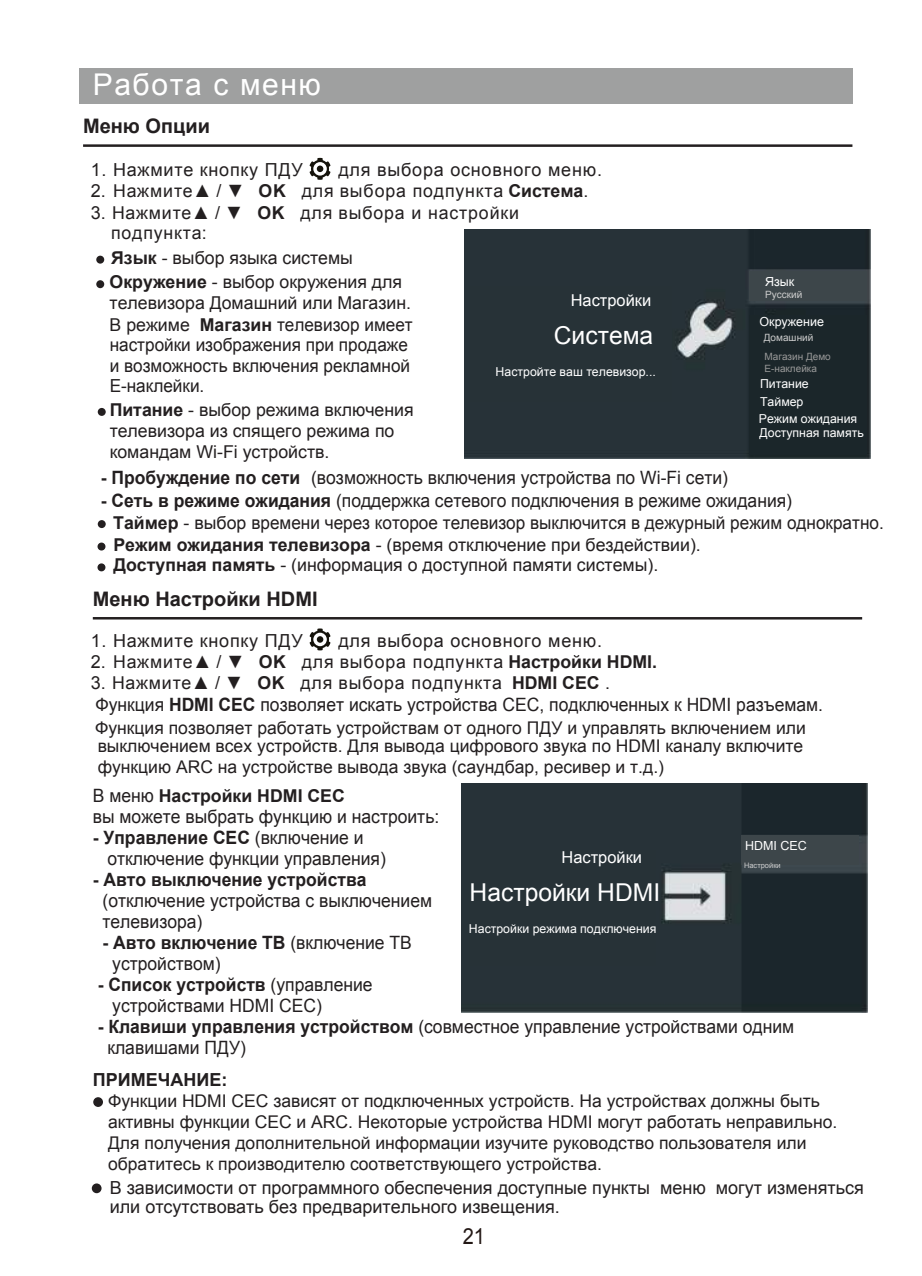
<style>
.page{position:relative;width:922px;height:1276px;background:#fff}
.page>*{position:absolute;margin:0;border:0;box-sizing:border-box;transform-origin:0 0}
.t1{font:30px "Arial";letter-spacing:.05em;color:#fff}
.t2{font:24.5px "Arial";color:#fff}
.t3{font:22px "Arial";color:#231815;scale:.9 1}
.t4{font:700 20px "Arial";color:#231f20}
.t5{font:18.25px/21px "Arial";color:#231f20;scale:.95 1}
.t6{font:700 18.25px "Arial";color:#231f20;scale:.95 1}
.t7{font:18px/20.5px "Arial";color:#231f20;scale:.95 1}
.t8{font:18px/19px "Arial";color:#231f20}
.t9{font:18px "Arial";letter-spacing:.04em;color:#231f20}
.t10{font:700 18px "Arial";color:#231f20}
.t11{font:17.75px/21.2px "Arial";color:#231f20}
.t12{font:17.75px "Arial";letter-spacing:.05em;color:#231f20}
.t13{font:17.75px "Arial";letter-spacing:.045em;color:#231f20}
.t14{font:700 17.75px "Arial";color:#231f20}
.t15{font:17.75px "Arial";letter-spacing:.04em;color:#231f20}
.t16{font:17.5px/21px "Arial";color:#231f20}
.t17{font:16.5px "Arial";color:#fff}
.t18{font:12.5px "Arial";color:#fff}
.t19{font:12.25px/17.5px "Arial";color:#fff}
.t20{font:10px/12px "Arial";color:#999}
.t21{font:10px "Arial";color:#ccc}
.t22{font:7.5px "Arial";color:#ccc}
.s1{font-size:18px}
.s2{font-weight:700}
.s3{font-size:17.75px}
.s4{font-weight:700;font-size:17.75px}
.s5{font-weight:400;font-size:18.25px}
</style>
<div class="page">
<div style="left:79px;top:69px;width:773px;height:35px;background:#9fa0a0"></div>
<hr style="left:83px;top:144px;width:769px;height:3px;background:#231f20">
<div style="left:92px;top:1183px;width:9px;height:10px;background:#231f20;border-radius:50%"></div>
<div style="left:93px;top:1097px;width:10px;height:10px;background:#231f20;border-radius:50%"></div>
<svg style="left:309px;top:158px;width:21px;height:22px"></svg>
<div style="left:98px;top:520px;width:8px;height:8px;background:#231f20;border-radius:50%"></div>
<img style="left:464px;top:229px;width:406px;height:229px">
<div style="left:469px;top:286px;width:202px;height:115px;background:#273237"></div>
<div style="left:749px;top:271px;width:117px;height:30px;background:#3d464a"></div>
<div style="left:749px;top:315px;width:117px;height:139px;background:#1b262a"></div>
<div style="left:96px;top:256px;width:8px;height:8px;background:#231f20;border-radius:50%"></div>
<div style="left:96px;top:280px;width:8px;height:8px;background:#231f20;border-radius:50%"></div>
<div style="left:98px;top:408px;width:8px;height:8px;background:#231f20;border-radius:50%"></div>
<hr style="left:93px;top:617px;width:768px;height:2px;background:#231f20">
<svg style="left:309px;top:628px;width:21px;height:22px"></svg>
<img style="left:461px;top:783px;width:406px;height:229px">
<div style="left:469px;top:850px;width:187px;height:115px;background:#273237"></div>
<div style="left:741px;top:835px;width:117px;height:30px;background:#3d464a"></div>
<div style="left:97px;top:542px;width:8px;height:8px;background:#231f20;border-radius:50%"></div>
<div style="left:97px;top:563px;width:8px;height:8px;background:#231f20;border-radius:50%"></div>
<h1 class="t1" style="left:93px;top:64px;width:230px">Работа с меню</h1>
<p class="t4" style="left:83px;top:112px;width:129px">Меню Опции</p>
<p class="t9" style="left:91px;top:158px;width:213px">1. Нажмите кнопку ПДУ</p>
<p class="t9" style="left:338px;top:158px;width:265px">для выбора основного меню.</p>
<p class="t12" style="left:91px;top:179px;width:499px"><span class="s1">2.</span> Нажмите<span class="s1">▲ / ▼</span> <span class="s2">OK</span> для выбора подпункта <span class="s2">Система</span>.</p>
<p class="t15" style="left:91px;top:200px;width:154px"><span class="s1">3.</span> Нажмите<span class="s1">▲ / ▼</span></p>
<p class="t12" style="left:300px;top:200px;width:220px">для выбора и настройки</p>
<p class="t13" style="left:111px;top:221px;width:97px">подпункта:</p>
<p class="t14" style="left:257px;top:200px;width:29px">OK</p>
<p class="t11" style="left:110px;top:245px;width:294px;line-height:24.2px"><span class="s2">Язык</span> - выбор языка системы<br><span class="s2">Окружение</span> - выбор окружения для</p>
<p class="t11" style="left:110px;top:292px;width:303px">телевизора Домашний или Магазин.</p>
<p class="t7" style="left:110px;top:314px;width:320px"><span class="s3">В режиме</span> <span class="s4">Магазин</span> телевизор имеет настройки изображения при продаже и возможность включения рекламной<br>Е-наклейки.</p>
<p class="t11" style="left:110px;top:399px;width:305px"><span class="s2">Питание</span> - выбор режима включения телевизора из спящего режима по командам Wi-Fi устройств.</p>
<p class="t17" style="left:570px;top:288px;width:82px">Настройки</p>
<h2 class="t2" style="left:553px;top:318px;width:101px">Система</h2>
<p class="t19" style="left:495px;top:362px;width:162px">Настройте ваш телевизор...</p>
<p class="t18" style="left:764px;top:273px;width:31px">Язык</p>
<p class="t18" style="left:759px;top:313px;width:66px">Окружение</p>
<p class="t21" style="left:764px;top:288px;width:39px">Русский</p>
<p class="t21" style="left:763px;top:330px;width:51px">Домашний</p>
<p class="t20" style="left:764px;top:350px;width:68px">Магазин Демо<br>Е-наклейка</p>
<p class="t19" style="left:759px;top:375px;width:50px">Питание<br>Таймер</p>
<p class="t19" style="left:758px;top:411px;width:106px;line-height:14.5px">Режим ожидания<br>Доступная память</p>
<p class="t5" style="left:101px;top:466px;width:661px"><span class="s2">- Пробуждение по сети</span> (возможность включения устройства по Wi-Fi сети)</p>
<p class="t5" style="left:101px;top:490px;width:729px"><span class="s2">- Сеть в режиме ожидания</span> (поддержка сетевого подключения в режиме ожидания)</p>
<p class="t7" style="left:113px;top:512px;width:812px"><span class="s4">Таймер</span> <span class="s3">- выбор</span> времени через которое телевизор выключится в дежурный режим однократно.</p>
<p class="t11" style="left:113px;top:534px;width:588px"><span class="s2">Режим ожидания телевизора</span> - (время отключение при бездействии).<br><span class="s2">Доступная память</span> - (информация о доступной памяти системы).</p>
<p class="t4" style="left:93px;top:584px;width:226px">Меню Настройки HDMI</p>
<p class="t9" style="left:91px;top:628px;width:213px">1. Нажмите кнопку ПДУ</p>
<p class="t9" style="left:338px;top:628px;width:265px">для выбора основного меню.</p>
<p class="t12" style="left:91px;top:649px;width:567px"><span class="s1">2.</span> Нажмите<span class="s1">▲ / ▼</span> <span class="s2">OK</span> для выбора подпункта <span class="s2">Настройки HDMI.</span></p>
<p class="t13" style="left:91px;top:671px;width:520px"><span class="s1">3.</span> Нажмите<span class="s1">▲ / ▼</span> <span class="s2">OK</span> для выбора подпункта <span class="s2">HDMI CEC</span> .</p>
<p class="t5" style="left:95px;top:694px;width:767px">Функция <span class="s2">HDMI CEC</span> позволяет искать устройства СEC, подключенных к HDMI разъемам.</p>
<p class="t16" style="left:95px;top:718px;width:712px;line-height:18.5px">Функция позволяет работать устройствам от одного ПДУ и управлять включением или выключением всех устройств. Для вывода цифрового звука по HDMI каналу включите</p>
<p class="t16" style="left:98px;top:756px;width:567px">функцию ARC на устройстве вывода звука (саундбар, ресивер и т.д.)</p>
<p class="t14" style="left:93px;top:783px;width:253px"><span class="s5">В меню</span> Настройки HDMI CEC</p>
<p class="t5" style="left:93px;top:806px;width:366px">вы можете выбрать функцию и настроить:</p>
<p class="t5" style="left:107px;top:827px;width:294px;text-indent:-15px"><span class="s2">- Управление CEC</span> (включение и отключение функции управления)</p>
<p class="t6" style="left:93px;top:867px;width:289px">- Авто выключение устройства</p>
<p class="t5" style="left:102px;top:890px;width:348px">(отключение устройства с выключением телевизора)</p>
<p class="t5" style="left:112px;top:932px;width:317px;text-indent:-10px"><span class="s2">- Авто включение ТВ</span> (включение ТВ устройством)</p>
<p class="t5" style="left:112px;top:974px;width:275px;text-indent:-15px"><span class="s2">- Список устройств</span> (управление устройствами HDMI CEC)</p>
<p class="t5" style="left:107px;top:1016px;width:724px;text-indent:-10px"><span class="s2">- Клавиши управления устройством</span> (совместное управление устройствами одним клавишами ПДУ)</p>
<p class="t18" style="left:744px;top:837px;width:63px">HDMI CEC</p>
<p class="t22" style="left:743px;top:860px;width:38px">Настройки</p>
<p class="t17" style="left:561px;top:845px;width:82px">Настройки</p>
<h2 class="t2" style="left:469px;top:875px;width:192px">Настройки HDMI</h2>
<p class="t19" style="left:469px;top:919px;width:189px">Настройки режима подключения</p>
<p class="t10" style="left:93px;top:1066px;width:136px">ПРИМЕЧАНИЕ:</p>
<p class="t16" style="left:108px;top:1090px;width:730px">Функции HDMI CEC зависят от подключенных устройств. На устройствах должны быть активны функции CEC и ARC. Некоторые устройства HDMI могут работать неправильно.<br>Для получения дополнительной информации изучите руководство пользователя или обратитесь к производителю соответствующего устройства.</p>
<p class="t8" style="left:110px;top:1177px;width:755px">В зависимости от программного обеспечения доступные пункты меню могут изменяться или отсутствовать без предварительного извещения.</p>
<p class="t3" style="left:462px;top:1221px;width:26px">21</p>
</div>
